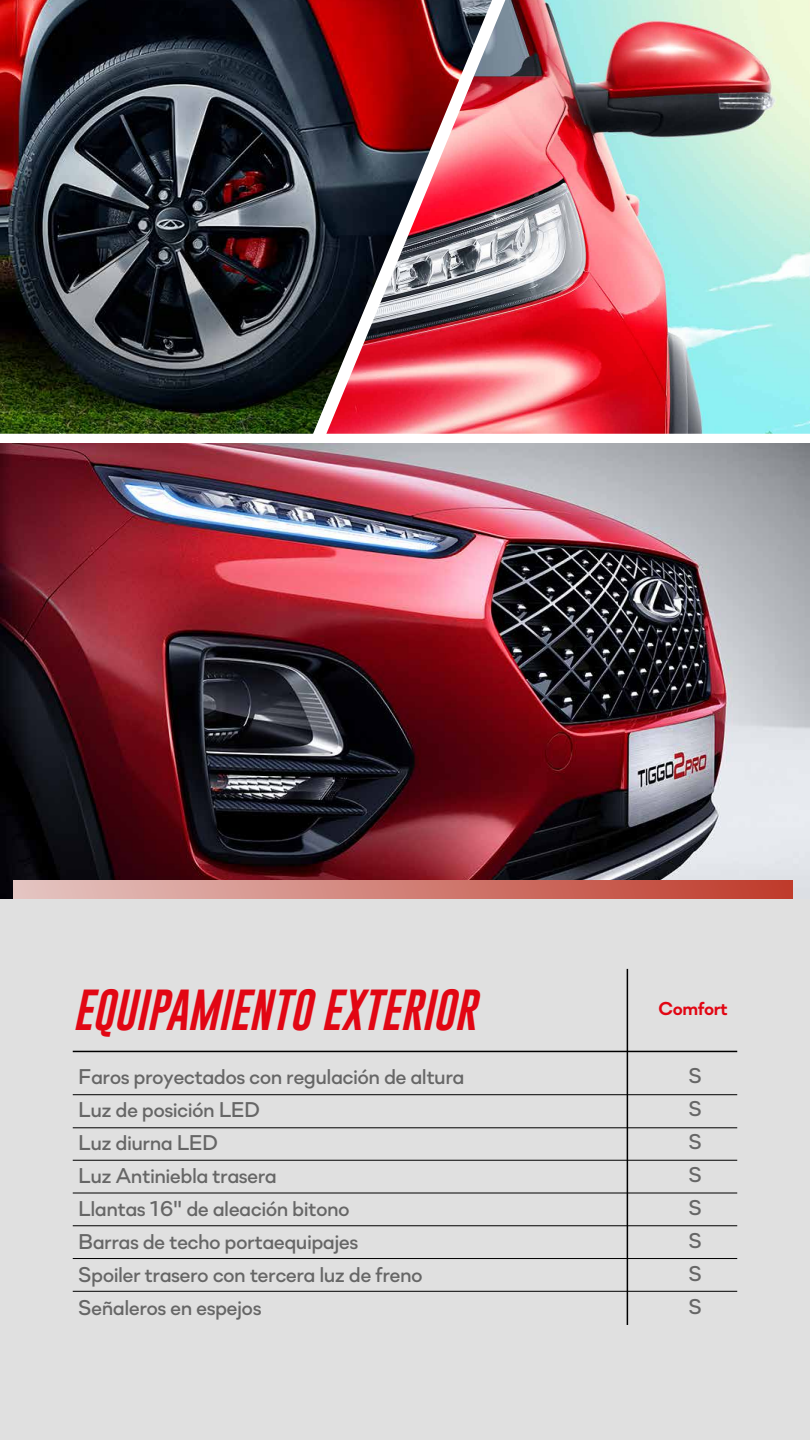
<style>
.page{position:relative;width:810px;height:1440px;background:#fff}
.page>*{position:absolute;margin:0;border:0;box-sizing:border-box;transform-origin:0 0}
.t1{font:italic 42.22px "Gobold";color:#e20613}
.t2{font:500 21.3px/33px "Soin Sans Neue";letter-spacing:-.025em;color:#666}
.t3{font:700 18.6px "Soin Sans Neue";letter-spacing:-.025em;color:#e20613}
</style>
<div class="page">
<img style="left:0;top:443px;width:810px;height:456px">
<div style="left:14px;top:880px;width:778px;height:247px;background:linear-gradient(to right,#e4c5c2,#bf3b2b)"></div>
<div style="left:0;top:899px;width:810px;height:541px;background:#e0e0e0"></div>
<hr style="left:73px;top:1051px;width:664px;height:1px;background:#000">
<hr style="left:627px;top:969px;width:1px;height:356px;background:#000">
<hr style="left:73px;top:1095px;width:664px;height:1px;background:#000">
<hr style="left:73px;top:1128px;width:664px;height:1px;background:#000">
<hr style="left:73px;top:1160px;width:664px;height:1px;background:#000">
<hr style="left:73px;top:1193px;width:664px;height:1px;background:#000">
<hr style="left:73px;top:1226px;width:664px;height:1px;background:#000">
<hr style="left:73px;top:1258px;width:664px;height:1px;background:#000">
<hr style="left:73px;top:1291px;width:664px;height:1px;background:#000">
<img style="left:0;top:0;width:326px;height:434px">
<img style="left:326px;top:0;width:484px;height:434px">
<h1 class="t1" style="left:73px;top:983px;width:405px">EQUIPAMIENTO EXTERIOR</h1>
<p class="t2" style="left:78px;top:1058px;width:388px">Faros proyectados con regulación de altura<br>Luz de posición LED<br>Luz diurna LED<br>Luz Antiniebla trasera<br>Llantas 16" de aleación bitono<br>Barras de techo portaequipajes<br>Spoiler trasero con tercera luz de freno<br>Señaleros en espejos</p>
<p class="t2" style="left:688px;top:1057px;width:15px;text-align:justify">S S S S S S S S</p>
<p class="t3" style="left:658px;top:996px;width:71px">Comfort</p>
</div>
